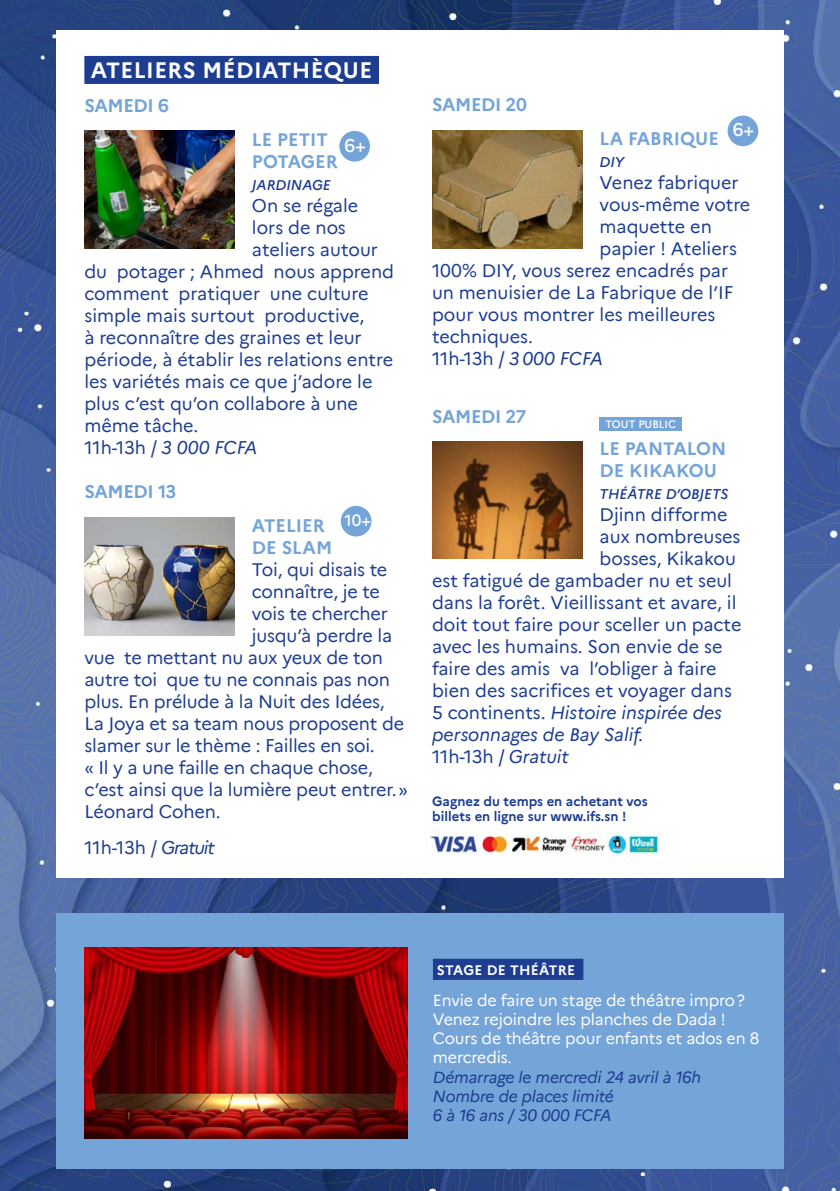
<style>
.page{position:relative;width:840px;height:1191px;background:#fff}
.page>*{position:absolute;margin:0;border:0;box-sizing:border-box;transform-origin:0 0}
.t1{font:700 22px "Marianne";letter-spacing:.02em;color:#fff}
.t2{font:18px "Marianne";color:#1d3d91}
.t3{font:700 18px/22px "Marianne";color:#74a4d8}
.t4{font:italic 18px "Marianne";color:#1d3d91}
.t5{font:700 18px "Marianne";letter-spacing:-.02em;color:#74a4d8}
.t6{font:500 18px "Marianne";color:#fff}
.t7{font:16px/19.2px "Marianne";letter-spacing:-.01em;color:#fff}
.t8{font:italic 16px/19.2px "Marianne";letter-spacing:-.01em;color:#1d3d91}
.t9{font:500 16px "Marianne";color:#fff}
.t10{font:italic 500 14px "Marianne";color:#1d3d91}
.t11{font:700 13.6px "Marianne";letter-spacing:.02em;color:#fff}
.t12{font:700 13.2px/15.8px "Marianne";color:#1d3d91}
.t13{font:500 10.6px "Marianne";color:#fff}
.s1{font-style:italic}
.s2{font-style:normal}
</style>
<div class="page">
<img style="left:0;top:0;width:839px;height:1191px">
<div style="left:56px;top:30px;width:727px;height:847px;background:#fff"></div>
<div style="left:84px;top:56px;width:295px;height:28px;background:#1d3d91"></div>
<img style="left:84px;top:131px;width:151px;height:118px">
<img style="left:84px;top:517px;width:151px;height:118px">
<img style="left:432px;top:131px;width:150px;height:118px">
<div style="left:56px;top:913px;width:727px;height:255px;background:#74a4d8"></div>
<img style="left:425px;top:832px;width:234px;height:23px">
<div style="left:432px;top:958px;width:151px;height:22px;background:#1d3d91"></div>
<div style="left:339px;top:131px;width:31px;height:31px;background:#74a4d8;border-radius:50%"></div>
<div style="left:340px;top:506px;width:31px;height:30px;background:#74a4d8;border-radius:50%"></div>
<div style="left:727px;top:116px;width:30px;height:30px;background:#74a4d8;border-radius:50%"></div>
<img style="left:432px;top:441px;width:150px;height:118px">
<div style="left:599px;top:418px;width:82px;height:13px;background:#74a4d8"></div>
<img style="left:84px;top:947px;width:324px;height:191px">
<p class="t1" style="left:91px;top:53px;width:283px">ATELIERS MÉDIATHÈQUE</p>
<p class="t3" style="left:84px;top:93px;width:86px">SAMEDI 6</p>
<p class="t3" style="left:252px;top:127px;width:87px">LE PETIT<br>POTAGER</p>
<p class="t10" style="left:252px;top:174px;width:80px">JARDINAGE</p>
<p class="t2" style="left:252px;top:192px;width:108px">On se régale</p>
<p class="t2" style="left:252px;top:214px;width:95px">lors de nos</p>
<p class="t2" style="left:252px;top:236px;width:127px">ateliers autour</p>
<p class="t2" style="left:84px;top:258px;width:311px">du potager ; Ahmed nous apprend</p>
<p class="t2" style="left:84px;top:280px;width:285px">comment pratiquer une culture</p>
<p class="t2" style="left:84px;top:302px;width:281px">simple mais surtout productive,</p>
<p class="t2" style="left:84px;top:324px;width:279px">à reconnaître des graines et leur</p>
<p class="t2" style="left:84px;top:346px;width:310px">période, à établir les relations entre</p>
<p class="t2" style="left:84px;top:368px;width:289px">les variétés mais ce que j’adore le</p>
<p class="t2" style="left:84px;top:390px;width:275px">plus c’est qu’on collabore à une</p>
<p class="t2" style="left:84px;top:412px;width:115px">même tâche.</p>
<p class="t2" style="left:84px;top:434px;width:174px">11h-13h / <span class="s1">3 000 FCFA</span></p>
<p class="t5" style="left:84px;top:478px;width:93px">SAMEDI 13</p>
<p class="t3" style="left:252px;top:513px;width:82px">ATELIER<br>DE SLAM</p>
<p class="t2" style="left:252px;top:556px;width:137px">Toi, qui disais te</p>
<p class="t2" style="left:252px;top:578px;width:129px">connaître, je te</p>
<p class="t2" style="left:252px;top:600px;width:137px">vois te chercher</p>
<p class="t2" style="left:252px;top:622px;width:142px">jusqu’à perdre la</p>
<p class="t2" style="left:84px;top:644px;width:300px">vue te mettant nu aux yeux de ton</p>
<p class="t2" style="left:84px;top:666px;width:307px">autre toi que tu ne connais pas non</p>
<p class="t2" style="left:84px;top:688px;width:302px">plus. En prélude à la Nuit des Idées,</p>
<p class="t2" style="left:84px;top:710px;width:321px">La Joya et sa team nous proposent de</p>
<p class="t2" style="left:84px;top:732px;width:292px">slamer sur le thème : Failles en soi.</p>
<p class="t2" style="left:84px;top:754px;width:290px">« Il y a une faille en chaque chose,</p>
<p class="t2" style="left:84px;top:776px;width:325px">c’est ainsi que la lumière peut entrer.»</p>
<p class="t2" style="left:84px;top:798px;width:138px">Léonard Cohen.</p>
<p class="t2" style="left:84px;top:834px;width:132px">11h-13h / <span class="s1">Gratuit</span></p>
<p class="t6" style="left:344px;top:131px;width:23px">6+</p>
<p class="t9" style="left:344px;top:508px;width:28px">10+</p>
<p class="t5" style="left:432px;top:90px;width:96px">SAMEDI 20</p>
<p class="t6" style="left:732px;top:116px;width:23px">6+</p>
<p class="t3" style="left:599px;top:126px;width:121px">LA FABRIQUE</p>
<p class="t10" style="left:599px;top:151px;width:26px">DIY</p>
<p class="t2" style="left:599px;top:169px;width:141px">Venez fabriquer</p>
<p class="t2" style="left:599px;top:191px;width:152px">vous-même votre</p>
<p class="t2" style="left:599px;top:213px;width:114px">maquette en</p>
<p class="t2" style="left:599px;top:235px;width:139px">papier ! Ateliers</p>
<p class="t2" style="left:432px;top:257px;width:297px">100% DIY, vous serez encadrés par</p>
<p class="t2" style="left:432px;top:279px;width:303px">un menuisier de La Fabrique de l’IF</p>
<p class="t2" style="left:432px;top:301px;width:285px">pour vous montrer les meilleures</p>
<p class="t2" style="left:432px;top:323px;width:102px">techniques.</p>
<p class="t2" style="left:432px;top:345px;width:172px">11h-13h / <span class="s1">3 000 FCFA</span></p>
<p class="t5" style="left:432px;top:403px;width:96px">SAMEDI 27</p>
<p class="t13" style="left:605px;top:416px;width:72px">TOUT PUBLIC</p>
<p class="t3" style="left:599px;top:436px;width:128px">LE PANTALON<br>DE KIKAKOU</p>
<p class="t10" style="left:599px;top:483px;width:130px">THÉÂTRE D’OBJETS</p>
<p class="t2" style="left:599px;top:501px;width:129px">Djinn difforme</p>
<p class="t2" style="left:599px;top:523px;width:142px">aux nombreuses</p>
<p class="t2" style="left:599px;top:545px;width:138px">bosses, Kikakou</p>
<p class="t2" style="left:432px;top:567px;width:301px">est fatigué de gambader nu et seul</p>
<p class="t2" style="left:432px;top:589px;width:306px">dans la forêt. Vieillissant et avare, il</p>
<p class="t2" style="left:432px;top:611px;width:311px">doit tout faire pour sceller un pacte</p>
<p class="t2" style="left:432px;top:633px;width:292px">avec les humains. Son envie de se</p>
<p class="t2" style="left:432px;top:655px;width:286px">faire des amis va l’obliger à faire</p>
<p class="t2" style="left:432px;top:677px;width:301px">bien des sacrifices et voyager dans</p>
<p class="t4" style="left:432px;top:699px;width:291px"><span class="s2">5 continents.</span> Histoire inspirée des</p>
<p class="t4" style="left:432px;top:721px;width:213px">personnages de Bay Salif.</p>
<p class="t2" style="left:432px;top:743px;width:138px">11h-13h / <span class="s1">Gratuit</span></p>
<p class="t12" style="left:432px;top:792px;width:217px">Gagnez du temps en achetant vos billets en ligne sur www.ifs.sn !</p>
<p class="t11" style="left:436px;top:959px;width:140px">STAGE DE THÉÂTRE</p>
<p class="t7" style="left:432px;top:989px;width:327px">Envie de faire un stage de théâtre impro?<br>Venez rejoindre les planches de Dada !<br>Cours de théâtre pour enfants et ados en 8 mercredis.</p>
<p class="t8" style="left:432px;top:1066px;width:269px">Démarrage le mercredi 24 avril à 16h<br>Nombre de places limité<br>6 à 16 ans / 30 000 FCFA</p>
</div>
